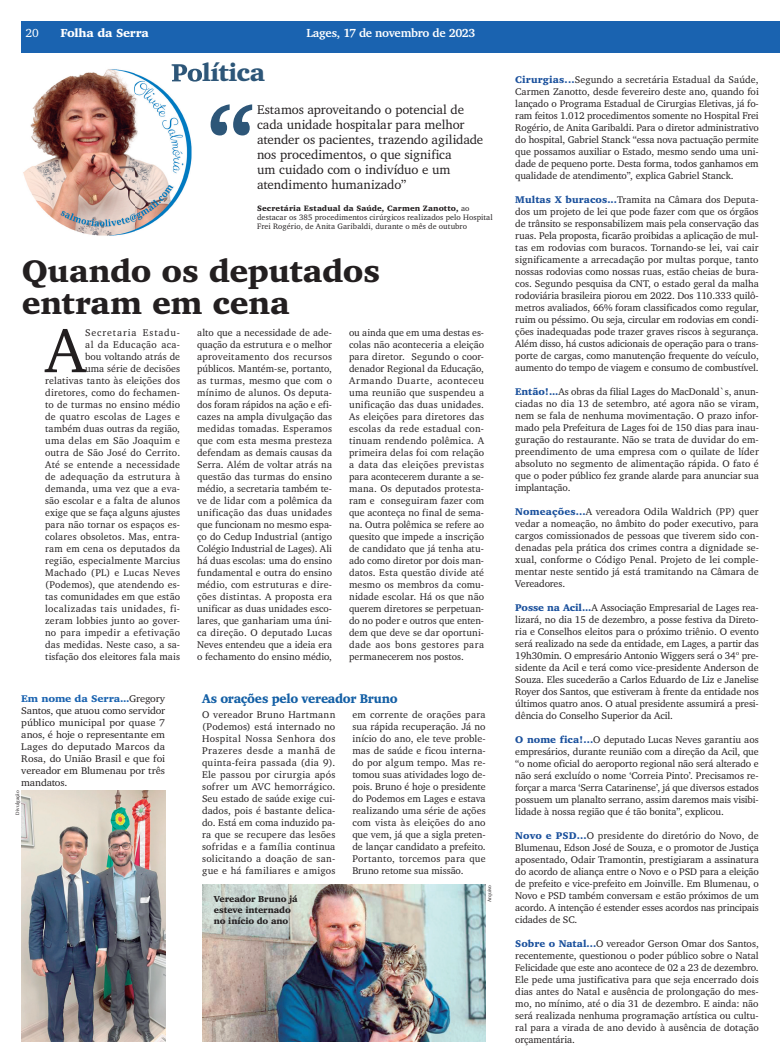
<style>
.page{position:relative;width:780px;height:1063px;background:#fff}
.page>*{position:absolute;margin:0;border:0;box-sizing:border-box;transform-origin:0 0}
.t1{font:63.7px "Charter ITC Std";color:#231f20}
.t2{font:900 32px/32px "Charter ITC Std";letter-spacing:-.005em;color:#231f20}
.t3{font:900 25px "Charter ITC Std";letter-spacing:-.03em;color:#2d5678}
.t4{font:13px/15px "Charter ITC Std";letter-spacing:-.005em;color:#231f20}
.t5{font:900 13px "Charter ITC Std";letter-spacing:-.02em;color:#135fa5;scale:.94 1}
.t6{font:700 12px "Charter ITC Std";letter-spacing:-.025em;color:#fff}
.t7{font:900 12px "Charter ITC Std";letter-spacing:-.02em;color:#fff}
.t8{font:12px "Charter ITC Std";color:#fff}
.t9{font:10px/12px "Charter ITC Std";letter-spacing:.01em;color:#231f20;text-align:justify}
.t10{font:10px/12px "Charter ITC Std";letter-spacing:.01em;color:#231f20;text-align:justify;scale:1.05 1}
.t11{font:900 9px/11px "Charter ITC Std";letter-spacing:-.01em;color:#231f20}
.t12{font:8px/9px "Charter ITC Std";letter-spacing:.015em;color:#231f20}
.t13{font:5px "Charter ITC Std";letter-spacing:-.005em;color:#231f20}
.s1{font-weight:900}
.s2{font-weight:900;color:#1a63b0}
.s3{font-weight:900;color:#1a509c}
</style>
<div class="page">
<div style="left:21px;top:22px;width:758px;height:31px;background:#1a63b0"></div>
<img style="left:202px;top:885px;width:283px;height:157px">
<svg style="left:210px;top:104px;width:42px;height:31px"></svg>
<img style="left:23px;top:69px;width:169px;height:167px">
<img style="left:172px;top:66px;width:30px;height:16px">
<img style="left:21px;top:791px;width:144px;height:251px">
<p class="t8" style="left:26px;top:26px;width:15px">20</p>
<p class="t7" style="left:61px;top:25px;width:90px">Folha da Serra</p>
<p class="t6" style="left:306px;top:25px;width:171px">Lages, 17 de novembro de 2023</p>
<h3 class="t3" style="left:171px;top:57px;width:95px">Política</h3>
<h3 class="t4" style="left:257px;top:102px;width:227px">Estamos aproveitando o potencial de cada unidade hospitalar para melhor atender os pacientes, trazendo agilidade nos procedimentos, o que significa<br>um cuidado com o indivíduo e um atendimento humanizado”</h3>
<p class="t12" style="left:257px;top:204px;width:237px"><span class="s1">Secretária Estadual da Saúde, Carmen Zanotto,</span> ao destacar os 385 procedimentos cirúrgicos realizados pelo Hospital<br>Frei Rogério, de Anita Garibaldi, durante o mês de outubro</p>
<h2 class="t2" style="left:22px;top:255px;width:360px">Quando os deputados entram em cena</h2>
<p class="t9" style="left:45px;top:327px;width:136px;text-align:right">Secretaria Estadu-<br>al da Educação aca-<br>bou voltando atrás de<br>uma série de decisões relativas tanto às eleições dos diretores, como do fechamen&shy;to de turmas no ensino médio de quatro escolas de Lages e também duas outras da região, uma delas em São Joaquim e outra de São José do Cerrito.<br>Até se entende a necessidade de adequação da estrutura à demanda, uma vez que a eva&shy;são escolar e a falta de alunos exige que se faça alguns ajustes para não tornar os espaços es&shy;colares obsoletos. Mas, entra&shy;ram em cena os deputados da região, especialmente Marcius<br>Machado (PL) e Lucas Neves (Podemos), que atendendo es&shy;tas comunidades em que estão localizadas tais unidades, fi&shy;zeram lobbies junto ao gover&shy;no para impedir a efetivação das medidas. Neste caso, a sa&shy;tisfação dos eleitores fala mais</p>
<p class="t9" style="left:197px;top:327px;width:136px">alto que a necessidade de ade&shy;quação da estrutura e o melhor aproveitamento dos recursos públicos. Mantém-se, portanto, as turmas, mesmo que com o mínimo de alunos. Os deputa&shy;dos foram rápidos na ação e efi&shy;cazes na ampla divulgação das medidas tomadas. Esperamos que com esta mesma presteza defendam as demais causas da Serra. Além de voltar atrás na questão das turmas do ensino médio, a secretaria também te&shy;ve de lidar com a polêmica da unificação das duas unidades que funcionam no mesmo espa&shy;ço do Cedup Industrial (antigo Colégio Industrial de Lages). Ali há duas escolas: uma do ensino fundamental e outra do ensino médio, com estruturas e dire&shy;ções distintas. A proposta era unificar as duas unidades esco&shy;lares, que ganhariam uma úni&shy;ca direção. O deputado Lucas Neves entendeu que a ideia era o fechamento do ensino médio,</p>
<p class="t9" style="left:349px;top:327px;width:136px">ou ainda que em uma destas es&shy;colas não aconteceria a eleição para diretor. Segundo o coor&shy;denador Regional da Educação, Armando Duarte, aconteceu uma reunião que suspendeu a unificação das duas unidades.<br>As eleições para diretores das escolas da rede estadual con&shy;tinuam rendendo polêmica. A primeira delas foi com relação a data das eleições previstas para acontecerem durante a se&shy;mana. Os deputados protesta&shy;ram e conseguiram fazer com que aconteça no final de sema&shy;na. Outra polêmica se refere ao quesito que impede a inscrição de candidato que já tenha atu&shy;ado como diretor por dois man&shy;datos. Esta questão divide até mesmo os membros da comu&shy;nidade escolar. Há os que não querem diretores se perpetuan&shy;do no poder e outros que enten&shy;dem que deve se dar oportuni&shy;dade aos bons gestores para permanecerem nos postos.</p>
<h1 class="t1" style="left:45px;top:311px;width:42px">A</h1>
<p class="t10" style="left:21px;top:692px;width:138px"><span class="s2">Em nome da Serra...</span>Gregory Santos, que atuou como servidor público municipal por quase 7 anos, é hoje o representante em Lages do deputado Marcos da Rosa, do União Brasil e que foi vereador em Blumenau por três mandatos.</p>
<p class="t13" style="left:14px;top:815px;width:26px;rotate:-90deg">Divulgação</p>
<h3 class="t5" style="left:202px;top:690px;width:209px">As orações pelo vereador Bruno</h3>
<p class="t9" style="left:202px;top:709px;width:135px">O vereador Bruno Hartmann (Podemos) está internado no Hospital Nossa Senhora dos Prazeres desde a manhã de quinta-feira passada (dia 9).<br>Ele passou por cirurgia após sofrer um AVC hemorrágico.<br>Seu estado de saúde exige cui&shy;dados, pois é bastante delica&shy;do. Está em coma induzido pa&shy;ra que se recupere das lesões sofridas e a família continua solicitando a doação de san&shy;gue e há familiares e amigos</p>
<p class="t9" style="left:352px;top:709px;width:135px">em corrente de orações para sua rápida recuperação. Já no início do ano, ele teve proble&shy;mas de saúde e ficou interna&shy;do por algum tempo. Mas re&shy;tomou suas atividades logo de&shy;pois. Bruno é hoje o presidente do Podemos em Lages e estava realizando uma série de ações com vista às eleições do ano que vem, já que a sigla preten&shy;de lançar candidato a prefeito.<br>Portanto, torcemos para que Bruno retome sua missão.</p>
<p class="t11" style="left:214px;top:894px;width:85px">Vereador Bruno já esteve internado no início do ano</p>
<p class="t13" style="left:486px;top:902px;width:19px;rotate:-90deg">Arquivo</p>
<p class="t9" style="left:515px;top:73px;width:245px"><span class="s3">Cirurgias...</span>Segundo a secretária Estadual da Saúde, Carmen Zanotto, desde fevereiro deste ano, quando foi lançado o Programa Estadual de Cirurgias Eletivas, já fo&shy;ram feitos 1.012 procedimentos somente no Hospital Frei Rogério, de Anita Garibaldi. Para o diretor administrativo do hospital, Gabriel Stanck “essa nova pactuação permite que possamos auxiliar o Estado, mesmo sendo uma uni&shy;dade de pequeno porte. Desta forma, todos ganhamos em qualidade de atendimento”, explica Gabriel Stanck.</p>
<p class="t9" style="left:515px;top:193px;width:245px"><span class="s3">Multas X buracos...</span>Tramita na Câmara dos Deputa&shy;dos um projeto de lei que pode fazer com que os órgãos de trânsito se responsabilizem mais pela conservação das ruas. Pela proposta, ficarão proibidas a aplicação de mul&shy;tas em rodovias com buracos. Tornando-se lei, vai cair significamente a arrecadação por multas porque, tanto nossas rodovias como nossas ruas, estão cheias de bura&shy;cos. Segundo pesquisa da CNT, o estado geral da malha rodoviária brasileira piorou em 2022. Dos 110.333 quilô&shy;metros avaliados, 66% foram classificados como regular, ruim ou péssimo. Ou seja, circular em rodovias em condi&shy;ções inadequadas pode trazer graves riscos à segurança.<br>Além disso, há custos adicionais de operação para o trans&shy;porte de cargas, como manutenção frequente do veículo, aumento do tempo de viagem e consumo de combustível.</p>
<p class="t9" style="left:515px;top:385px;width:245px"><span class="s3">Então!...</span>As obras da filial Lages do MacDonald`s, anun&shy;ciadas no dia 13 de setembro, até agora não se viram, nem se fala de nenhuma movimentação. O prazo infor&shy;mado pela Prefeitura de Lages foi de 150 dias para inau&shy;guração do restaurante. Não se trata de duvidar do em&shy;preendimento de uma empresa com o quilate de líder absoluto no segmento de alimentação rápida. O fato é que o poder público fez grande alarde para anunciar sua implantação.</p>
<p class="t9" style="left:515px;top:505px;width:245px"><span class="s3">Nomeações...</span>A vereadora Odila Waldrich (PP) quer vedar a nomeação, no âmbito do poder executivo, para cargos comissionados de pessoas que tiverem sido con&shy;denadas pela prática dos crimes contra a dignidade se&shy;xual, conforme o Código Penal. Projeto de lei comple&shy;mentar neste sentido já está tramitando na Câmara de Vereadores.</p>
<p class="t9" style="left:515px;top:601px;width:245px"><span class="s3">Posse na Acil...</span>A Associação Empresarial de Lages rea&shy;lizará, no dia 15 de dezembro, a posse festiva da Direto&shy;ria e Conselhos eleitos para o próximo triênio. O evento será realizado na sede da entidade, em Lages, a partir das 19h30min. O empresário Antonio Wiggers será o 34º pre&shy;sidente da Acil e terá como vice-presidente Anderson de Souza. Eles sucederão a Carlos Eduardo de Liz e Janelise Royer dos Santos, que estiveram à frente da entidade nos últimos quatro anos. O atual presidente assumirá a presi&shy;dência do Conselho Superior da Acil.</p>
<p class="t9" style="left:515px;top:733px;width:245px"><span class="s3">O nome fica!...</span>O deputado Lucas Neves garantiu aos empresários, durante reunião com a direção da Acil, que “o nome oficial do aeroporto regional não será alterado e não será excluído o nome ‘Correia Pinto’. Precisamos re&shy;forçar a marca ‘Serra Catarinense’, já que diversos estados possuem um planalto serrano, assim daremos mais visibi&shy;lidade à nossa região que é tão bonita”, explicou.</p>
<p class="t9" style="left:515px;top:829px;width:245px"><span class="s3">Novo e PSD...</span>O presidente do diretório do Novo, de Blumenau, Edson José de Souza, e o promotor de Justiça aposentado, Odair Tramontin, prestigiaram a assinatura do acordo de aliança entre o Novo e o PSD para a eleição de prefeito e vice-prefeito em Joinville. Em Blumenau, o Novo e PSD também conversam e estão próximos de um acordo. A intenção é estender esses acordos nas principais cidades de SC.</p>
<p class="t9" style="left:515px;top:937px;width:245px"><span class="s3">Sobre o Natal...</span>O vereador Gerson Omar dos Santos, recentemente, questionou o poder público sobre o Natal Felicidade que este ano acontece de 02 a 23 de dezembro.<br>Ele pede uma justificativa para que seja encerrado dois dias antes do Natal e ausência de prolongação do mes&shy;mo, no mínimo, até o dia 31 de dezembro. E ainda: não será realizada nenhuma programação artística ou cultu&shy;ral para a virada de ano devido à ausência de dotação orçamentária.</p>
</div>
